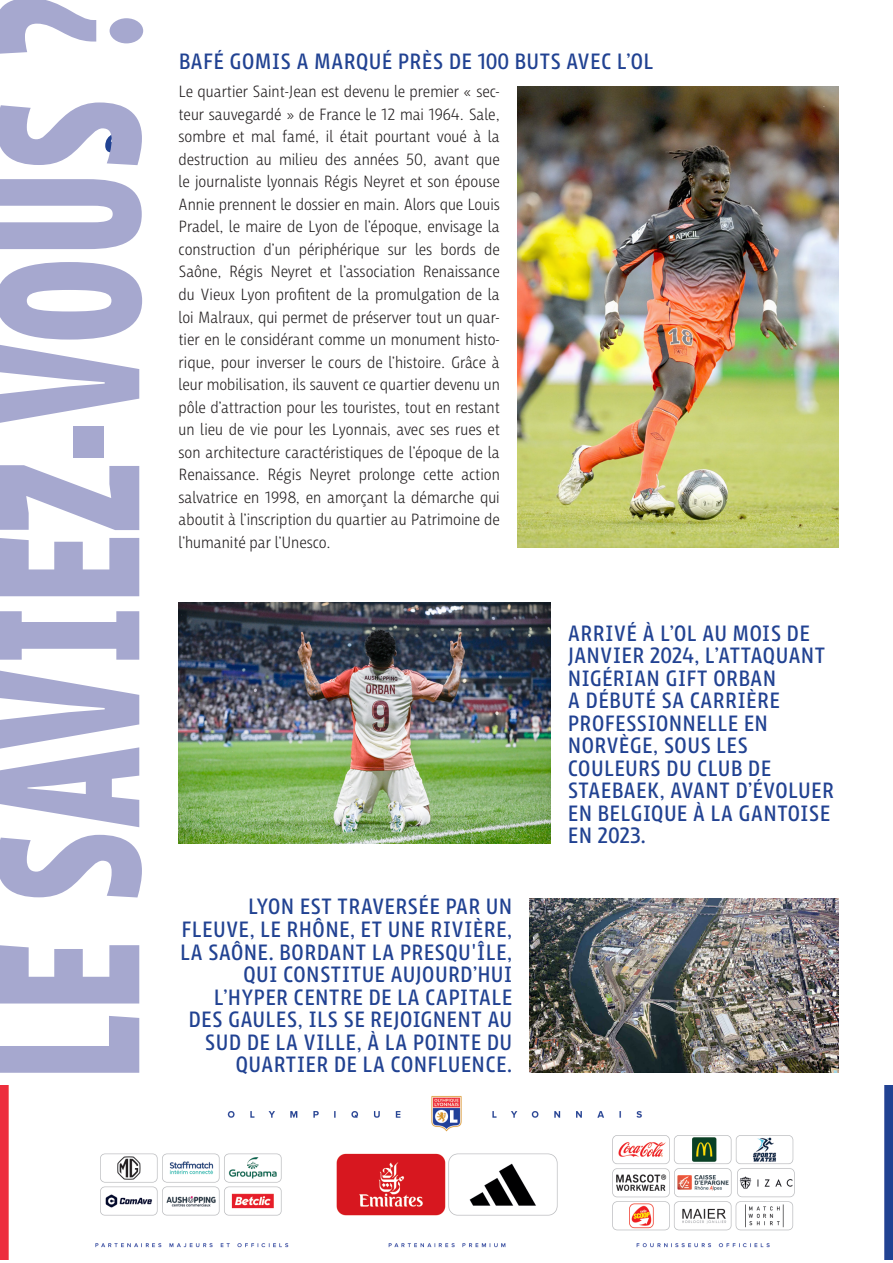
<style>
.page{position:relative;width:893px;height:1263px;background:#fff}
.page>*{position:absolute;margin:0;border:0;box-sizing:border-box;transform-origin:0 0}
.t1{font:800 204.9px "Iro Sans";letter-spacing:.01em;color:#a6a8cf;scale:.71 1}
.t2{font:22.5px/22.5px "Iro Sans";letter-spacing:.01em;color:#214292;scale:.96 1}
.t3{font:300 16.5px/22.5px "Iro Sans";color:#231f20;text-align:justify}
</style>
<div class="page">
<svg style="left:105px;top:134px;width:26px;height:18px"></svg>
<img style="left:518px;top:86px;width:321px;height:462px">
<img style="left:179px;top:603px;width:372px;height:240px">
<img style="left:529px;top:898px;width:309px;height:174px">
<img style="left:1px;top:1085px;width:891px;height:174px">
<p class="t1" style="left:-48px;top:1080px;width:1531px;rotate:-90deg">LE SAVIEZ-VOUS ?</p>
<p class="t2" style="left:179px;top:50px;width:496px">BAFÉ GOMIS A MARQUÉ PRÈS DE 100 BUTS AVEC L’OL</p>
<p class="t3" style="left:179px;top:80px;width:323px">Le quartier Saint-Jean est devenu le premier « sec&shy;teur sauvegardé » de France le 12 mai 1964. Sale, sombre et mal famé, il était pourtant voué à la destruction au milieu des années 50, avant que le journaliste lyonnais Régis Neyret et son épouse Annie prennent le dossier en main. Alors que Louis Pradel, le maire de Lyon de l’époque, envisage la construction d’un périphérique sur les bords de Saône, Régis Neyret et l’association Renaissance du Vieux Lyon profitent de la promulgation de la loi Malraux, qui permet de préserver tout un quar&shy;tier en le considérant comme un monument histo&shy;rique, pour inverser le cours de l’histoire. Grâce à leur mobilisation, ils sauvent ce quartier devenu un pôle d’attraction pour les touristes, tout en restant un lieu de vie pour les Lyonnais, avec ses rues et son architecture caractéristiques de l’époque de la Renaissance. Régis Neyret prolonge cette action salvatrice en 1998, en amorçant la démarche qui aboutit à l’inscription du quartier au Patrimoine de l’humanité par l’Unesco.</p>
<p class="t2" style="left:180px;top:896px;width:348px;text-align:right">LYON EST TRAVERSÉE PAR UN<br>FLEUVE, LE RHÔNE, ET UNE RIVIÈRE,<br>LA SAÔNE. BORDANT LA PRESQU'ÎLE,<br>QUI CONSTITUE AUJOURD’HUI<br>L’HYPER CENTRE DE LA CAPITALE<br>DES GAULES, ILS SE REJOIGNENT AU<br>SUD DE LA VILLE, À LA POINTE DU</p>
<p class="t2" style="left:235px;top:1053px;width:290px">QUARTIER DE LA CONFLUENCE.</p>
<p class="t2" style="left:568px;top:622px;width:279px">ARRIVÉ À L’OL AU MOIS DE<br>JANVIER 2024, L’ATTAQUANT<br>NIGÉRIAN GIFT ORBAN<br>A DÉBUTÉ SA CARRIÈRE<br>PROFESSIONNELLE EN<br>NORVÈGE, SOUS LES<br>COULEURS DU CLUB DE<br>STAEBAEK, AVANT D’ÉVOLUER<br>EN BELGIQUE À LA GANTOISE<br>EN 2023.</p>
</div>
